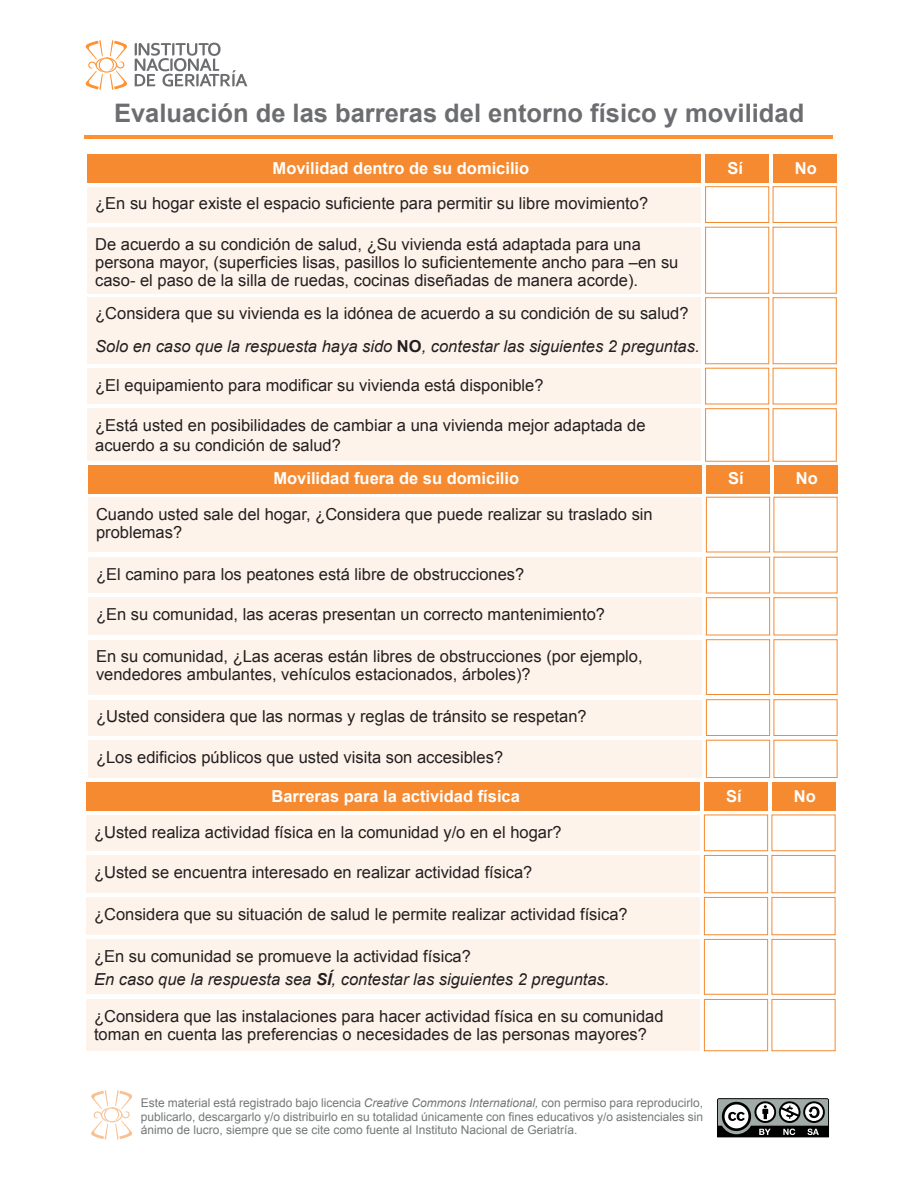
<style>
.page{position:relative;width:918px;height:1188px;background:#fff}
.page>*{position:absolute;margin:0;border:0;box-sizing:border-box;transform-origin:0 0}
.t1{font:700 25.5px "Arial";color:#6c6d70}
.t2{font:16.5px/18px "Arial";color:#231f20}
.t3{font:italic 16.5px/33px "Arial";color:#231f20}
.t4{font:700 16.5px "Arial";color:#fff}
.t5{font:12px/13.5px "Arial";color:#747879;text-align:justify}
.s1{font-style:normal}
.s2{font-weight:700;font-style:normal}
.s3{font-weight:700}
.s4{font-style:italic}
</style>
<div class="page">
<div style="left:773px;top:186px;width:64px;height:37px;border:1px solid #f58a31"></div>
<div style="left:87px;top:187px;width:613px;height:35px;background:#fef3ea"></div>
<div style="left:87px;top:154px;width:613px;height:29px;background:#f58a31"></div>
<div style="left:773px;top:154px;width:63px;height:29px;background:#f58a31"></div>
<div style="left:705px;top:186px;width:64px;height:37px;border:1px solid #f58a31"></div>
<div style="left:87px;top:368px;width:613px;height:36px;background:#fef3ea"></div>
<div style="left:705px;top:368px;width:64px;height:36px;border:1px solid #f58a31"></div>
<div style="left:773px;top:408px;width:64px;height:54px;border:1px solid #f58a31"></div>
<div style="left:87px;top:409px;width:613px;height:52px;background:#fef3ea"></div>
<div style="left:705px;top:408px;width:64px;height:54px;border:1px solid #f58a31"></div>
<div style="left:773px;top:227px;width:64px;height:67px;border:1px solid #f58a31"></div>
<div style="left:87px;top:227px;width:613px;height:66px;background:#fef3ea"></div>
<div style="left:705px;top:227px;width:64px;height:67px;border:1px solid #f58a31"></div>
<div style="left:773px;top:297px;width:64px;height:67px;border:1px solid #f58a31"></div>
<div style="left:87px;top:298px;width:613px;height:66px;background:#fef3ea"></div>
<div style="left:705px;top:297px;width:64px;height:67px;border:1px solid #f58a31"></div>
<div style="left:706px;top:154px;width:63px;height:29px;background:#f58a31"></div>
<div style="left:88px;top:497px;width:613px;height:55px;background:#fef3ea"></div>
<div style="left:88px;top:465px;width:613px;height:28px;background:#f58a31"></div>
<div style="left:774px;top:465px;width:63px;height:28px;background:#f58a31"></div>
<div style="left:706px;top:497px;width:64px;height:55px;border:1px solid #f58a31"></div>
<div style="left:773px;top:639px;width:65px;height:56px;border:1px solid #f58a31"></div>
<div style="left:88px;top:640px;width:613px;height:55px;background:#fef3ea"></div>
<div style="left:706px;top:639px;width:64px;height:56px;border:1px solid #f58a31"></div>
<div style="left:773px;top:597px;width:65px;height:38px;border:1px solid #f58a31"></div>
<div style="left:88px;top:598px;width:613px;height:37px;background:#fef3ea"></div>
<div style="left:706px;top:597px;width:64px;height:38px;border:1px solid #f58a31"></div>
<div style="left:88px;top:557px;width:613px;height:36px;background:#fef3ea"></div>
<div style="left:706px;top:557px;width:64px;height:36px;border:1px solid #f58a31"></div>
<div style="left:773px;top:740px;width:65px;height:38px;border:1px solid #f58a31"></div>
<div style="left:88px;top:740px;width:613px;height:38px;background:#fef3ea"></div>
<div style="left:706px;top:740px;width:64px;height:38px;border:1px solid #f58a31"></div>
<div style="left:773px;top:699px;width:65px;height:37px;border:1px solid #f58a31"></div>
<div style="left:88px;top:700px;width:613px;height:35px;background:#fef3ea"></div>
<div style="left:706px;top:699px;width:64px;height:37px;border:1px solid #f58a31"></div>
<div style="left:707px;top:465px;width:63px;height:28px;background:#f58a31"></div>
<div style="left:86px;top:782px;width:613px;height:29px;background:#f58a31"></div>
<div style="left:772px;top:782px;width:63px;height:29px;background:#f58a31"></div>
<div style="left:771px;top:939px;width:65px;height:56px;border:1px solid #f58a31"></div>
<div style="left:86px;top:939px;width:613px;height:55px;background:#fef3ea"></div>
<div style="left:704px;top:939px;width:64px;height:56px;border:1px solid #f58a31"></div>
<div style="left:771px;top:855px;width:65px;height:38px;border:1px solid #f58a31"></div>
<div style="left:86px;top:855px;width:613px;height:38px;background:#fef3ea"></div>
<div style="left:704px;top:855px;width:64px;height:38px;border:1px solid #f58a31"></div>
<div style="left:771px;top:897px;width:65px;height:38px;border:1px solid #f58a31"></div>
<div style="left:86px;top:897px;width:613px;height:38px;background:#fef3ea"></div>
<div style="left:704px;top:897px;width:64px;height:38px;border:1px solid #f58a31"></div>
<div style="left:771px;top:815px;width:65px;height:36px;border:1px solid #f58a31"></div>
<div style="left:86px;top:815px;width:613px;height:36px;background:#fef3ea"></div>
<div style="left:704px;top:815px;width:64px;height:36px;border:1px solid #f58a31"></div>
<div style="left:771px;top:999px;width:65px;height:52px;border:1px solid #f58a31"></div>
<div style="left:86px;top:999px;width:613px;height:52px;background:#fef3ea"></div>
<div style="left:704px;top:999px;width:64px;height:52px;border:1px solid #f58a31"></div>
<div style="left:705px;top:782px;width:63px;height:29px;background:#f58a31"></div>
<hr style="left:84px;top:135px;width:749px;height:3px;background:#ff9131">
<svg style="left:135px;top:43px;width:112px;height:44px"></svg>
<svg style="left:86px;top:40px;width:41px;height:50px"></svg>
<svg style="left:91px;top:1090px;width:41px;height:49px"></svg>
<svg style="left:717px;top:1098px;width:112px;height:39px"></svg>
<h1 class="t1" style="left:114px;top:96px;width:692px">Evaluación de las barreras del entorno físico y movilidad</h1>
<p class="t4" style="left:273px;top:157px;width:258px">Movilidad dentro de su domicilio</p>
<p class="t4" style="left:727px;top:157px;width:17px">Sí</p>
<p class="t2" style="left:95px;top:195px;width:554px">¿En su hogar existe el espacio suficiente para permitir su libre movimiento?</p>
<p class="t2" style="left:95px;top:235px;width:585px">De acuerdo a su condición de salud, ¿Su vivienda está adaptada para una persona mayor, (superficies lisas, pasillos lo suficientemente ancho para –en su caso- el paso de la silla de ruedas, cocinas diseñadas de manera acorde).</p>
<p class="t3" style="left:95px;top:297px;width:606px"><span class="s1">¿Considera que su vivienda es la idónea de acuerdo a su condición de su salud?<br></span>Solo en caso que la respuesta haya sido <span class="s2">NO</span>, contestar las siguientes 2 preguntas.</p>
<p class="t2" style="left:95px;top:376px;width:450px">¿El equipamiento para modificar su vivienda está disponible?</p>
<p class="t2" style="left:95px;top:416px;width:552px;line-height:19.5px">¿Está usted en posibilidades de cambiar a una vivienda mejor adaptada de acuerdo a su condición de salud?</p>
<p class="t4" style="left:273px;top:468px;width:247px">Movilidad fuera de su domicilio</p>
<p class="t4" style="left:728px;top:468px;width:17px">Sí</p>
<p class="t2" style="left:96px;top:505px;width:558px">Cuando usted sale del hogar, ¿Considera que puede realizar su traslado sin problemas?</p>
<p class="t2" style="left:96px;top:565px;width:430px">¿El camino para los peatones está libre de obstrucciones?</p>
<p class="t2" style="left:96px;top:606px;width:511px">¿En su comunidad, las aceras presentan un correcto mantenimiento?</p>
<p class="t2" style="left:96px;top:648px;width:548px">En su comunidad, ¿Las aceras están libres de obstrucciones (por ejemplo, vendedores ambulantes, vehículos estacionados, árboles)?</p>
<p class="t2" style="left:96px;top:708px;width:492px">¿Usted considera que las normas y reglas de tránsito se respetan?</p>
<p class="t2" style="left:96px;top:748px;width:409px">¿Los edificios públicos que usted visita son accesibles?</p>
<p class="t4" style="left:271px;top:785px;width:250px">Barreras para la actividad física</p>
<p class="t4" style="left:726px;top:785px;width:17px">Sí</p>
<p class="t2" style="left:94px;top:823px;width:469px">¿Usted realiza actividad física en la comunidad y/o en el hogar?</p>
<p class="t2" style="left:94px;top:863px;width:440px">¿Usted se encuentra interesado en realizar actividad física?</p>
<p class="t2" style="left:94px;top:905px;width:535px">¿Considera que su situación de salud le permite realizar actividad física?</p>
<p class="t3" style="left:94px;top:945px;width:517px;line-height:22.5px"><span class="s1">¿En su comunidad se promueve la actividad física?<br></span>En caso que la respuesta sea <span class="s3">SÍ</span>, contestar las siguientes 2 preguntas.</p>
<p class="t2" style="left:94px;top:1007px;width:571px">¿Considera que las instalaciones para hacer actividad física en su comunidad toman en cuenta las preferencias o necesidades de las personas mayores?</p>
<p class="t5" style="left:141px;top:1096px;width:564px">Este material está registrado bajo licencia <span class="s4">Creative Commons International,</span> con permiso para reproducirlo, publicarlo, descargarlo y/o distribuirlo en su totalidad únicamente con fines educativos y/o asistenciales sin ánimo de lucro, siempre que se cite como fuente al Instituto Nacional de Geriatría.</p>
<p class="t4" style="left:795px;top:157px;width:23px">No</p>
<p class="t4" style="left:796px;top:468px;width:23px">No</p>
<p class="t4" style="left:794px;top:785px;width:23px">No</p>
</div>
